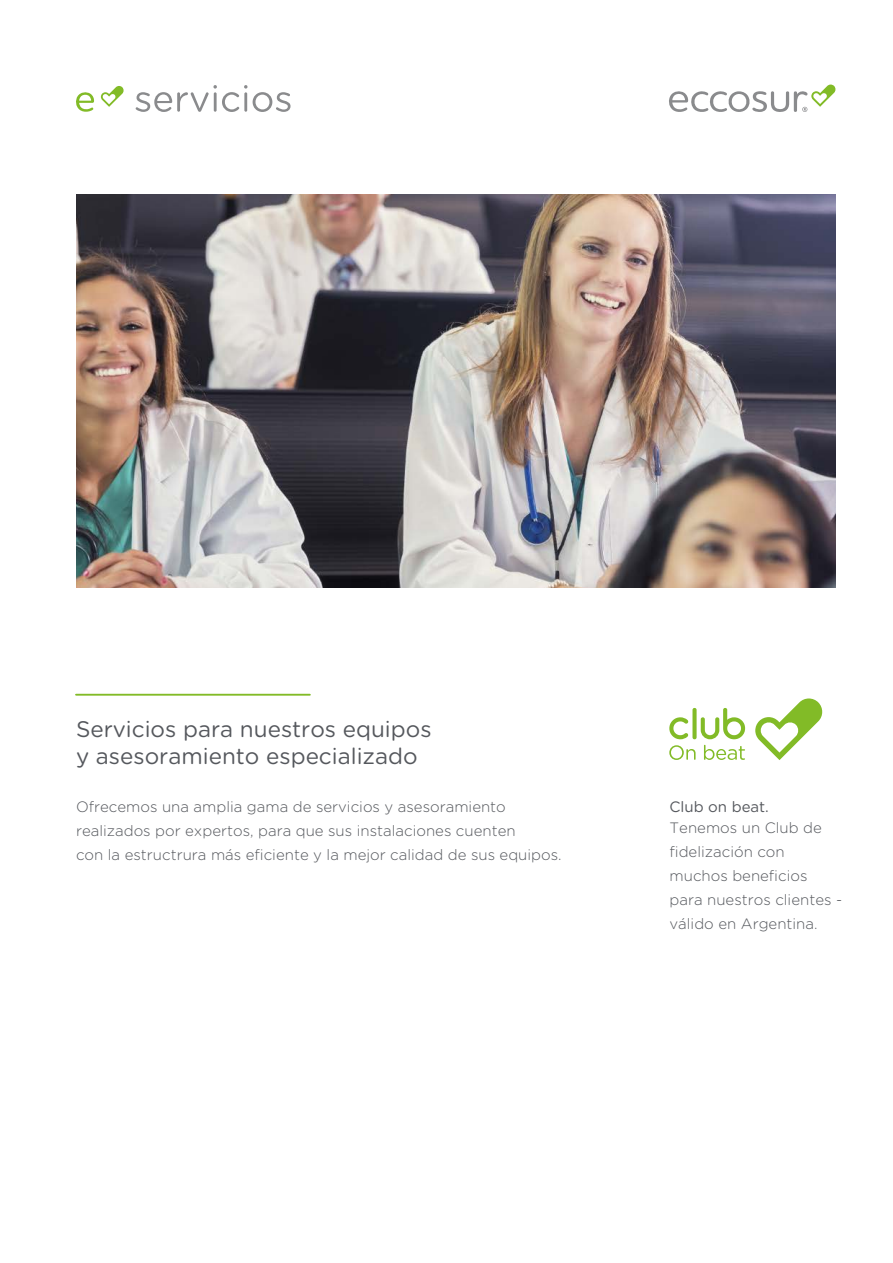
<style>
.page{position:relative;width:893px;height:1263px;background:#fff}
.page>*{position:absolute;margin:0;border:0;box-sizing:border-box;transform-origin:0 0}
.t1{font:22.5px/27px "Gotham Rounded";color:#55585d}
.t2{font:300 15px/24px "Gotham Rounded";color:#55585d}
.t3{font:15px "Gotham Rounded";color:#55585d}
</style>
<div class="page">
<img style="left:76px;top:194px;width:760px;height:393px">
<svg style="left:669px;top:85px;width:167px;height:27px"></svg>
<hr style="left:76px;top:694px;width:234px;height:2px;background:#82bb27">
<svg style="left:76px;top:92px;width:18px;height:20px"></svg>
<svg style="left:101px;top:86px;width:23px;height:21px"></svg>
<svg style="left:136px;top:85px;width:111px;height:27px"></svg>
<hr style="left:244px;top:92px;width:3px;height:20px;background:#8a8b8d">
<svg style="left:253px;top:92px;width:37px;height:20px"></svg>
<svg style="left:669px;top:708px;width:76px;height:31px"></svg>
<svg style="left:669px;top:745px;width:27px;height:15px"></svg>
<svg style="left:704px;top:745px;width:41px;height:15px"></svg>
<svg style="left:755px;top:698px;width:68px;height:62px"></svg>
<h1 class="t1" style="left:76px;top:714px;width:357px">Servicios para nuestros equipos y asesoramiento especializado</h1>
<p class="t2" style="left:76px;top:794px;width:487px">Ofrecemos una amplia gama de servicios y asesoramiento realizados por expertos, para que sus instalaciones cuenten<br>con la estructrura más eficiente y la mejor calidad de sus equipos.</p>
<p class="t3" style="left:670px;top:796px;width:101px">Club on beat.</p>
<p class="t2" style="left:670px;top:815px;width:174px">Tenemos un Club de fidelización con muchos beneficios para nuestros clientes - válido en Argentina.</p>
</div>
